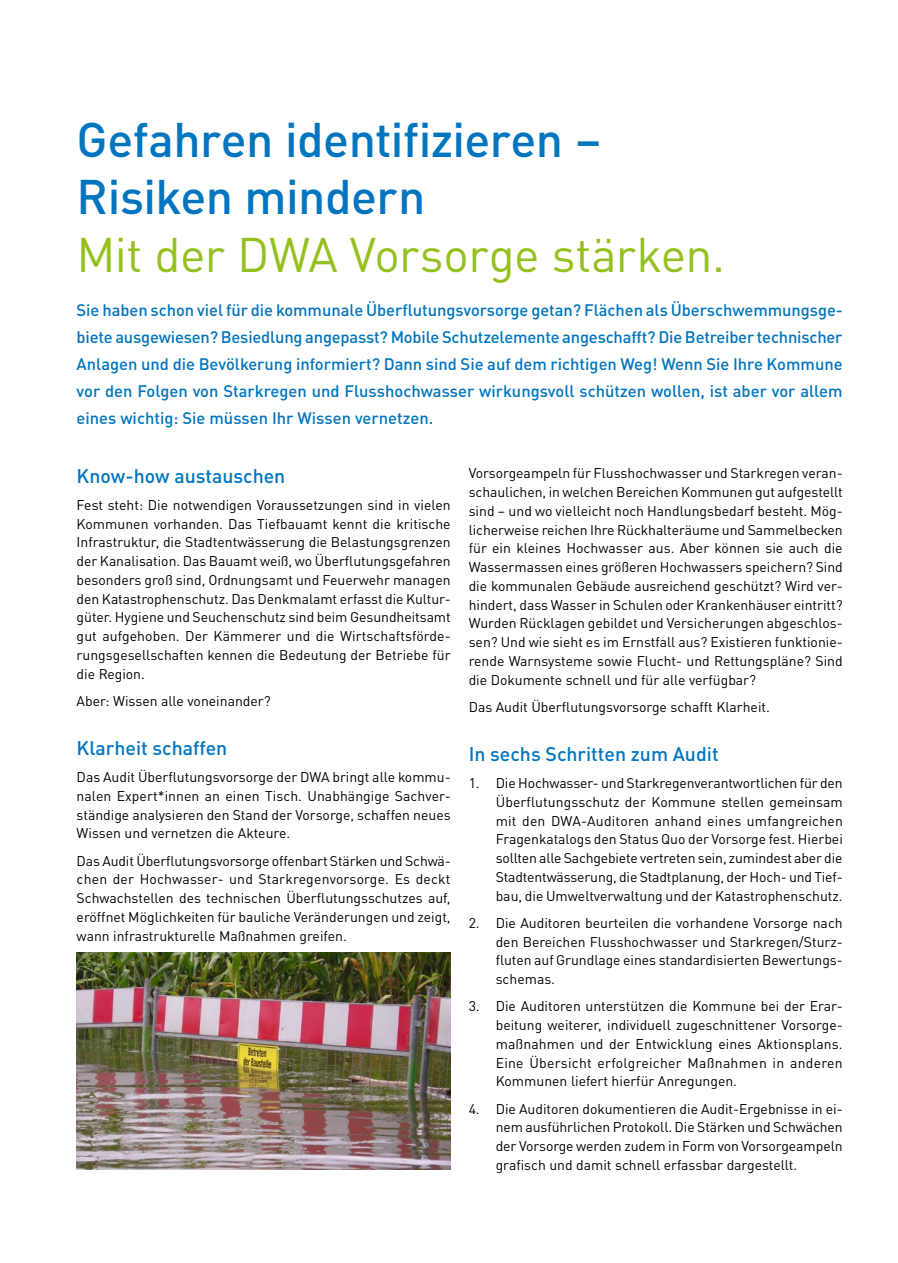
<style>
.page{position:relative;width:898px;height:1263px;background:#fff}
.page>*{position:absolute;margin:0;border:0;box-sizing:border-box;transform-origin:0 0}
.t1{font:500 48px/57.6px "DINOT";letter-spacing:-.01em;color:#0075bf}
.t2{font:48px "DINOT";letter-spacing:-.01em;color:#95c11f}
.t3{font:500 19.5px "DINOT";color:#0075bf}
.t4{font:500 16.5px/27px "DINOT";color:#0075bf;text-align:justify}
.t5{font:13.95px/18.8px "DINOT";color:#000;text-align:justify}
</style>
<div class="page">
<img style="left:77px;top:952px;width:373px;height:217px">
<h1 class="t1" style="left:77px;top:108px;width:526px">Gefahren identifizieren –<br>Risiken mindern</h1>
<h1 class="t2" style="left:77px;top:218px;width:650px">Mit der DWA Vorsorge stärken.</h1>
<p class="t4" style="left:77px;top:295px;width:767px">Sie haben schon viel für die kommunale Überflutungsvorsorge getan? Flächen als Überschwemmungsge&shy;biete ausgewiesen? Besiedlung angepasst? Mobile Schutzelemente angeschafft? Die Betreiber technischer Anlagen und die Bevölkerung informiert? Dann sind Sie auf dem richtigen Weg! Wenn Sie Ihre Kommune vor den Folgen von Starkregen und Flusshochwasser wirkungsvoll schützen wollen, ist aber vor allem eines wichtig: Sie müssen Ihr Wissen vernetzen.</p>
<h2 class="t3" style="left:77px;top:461px;width:210px">Know-how austauschen</h2>
<p class="t5" style="left:77px;top:495px;width:375px">Fest steht: Die notwendigen Voraussetzungen sind in vielen Kommunen vorhanden. Das Tiefbauamt kennt die kritische Infrastruktur, die Stadtentwässerung die Belastungsgrenzen der Kanalisation. Das Bauamt weiß, wo Überflutungsgefahren besonders groß sind, Ordnungsamt und Feuerwehr managen den Katastrophenschutz. Das Denkmalamt erfasst die Kultur&shy;güter. Hygiene und Seuchenschutz sind beim Gesundheitsamt gut aufgehoben. Der Kämmerer und die Wirtschaftsförde&shy;rungsgesellschaften kennen die Bedeutung der Betriebe für die Region.</p>
<p class="t5" style="left:77px;top:691px;width:195px">Aber: Wissen alle voneinander?</p>
<h2 class="t3" style="left:77px;top:733px;width:152px">Klarheit schaffen</h2>
<p class="t5" style="left:77px;top:767px;width:375px">Das Audit Überflutungsvorsorge der DWA bringt alle kommu&shy;nalen Expert*innen an einen Tisch. Unabhängige Sachver&shy;ständige analysieren den Stand der Vorsorge, schaffen neues Wissen und vernetzen die Akteure.</p>
<p class="t5" style="left:77px;top:850px;width:375px">Das Audit Überflutungsvorsorge offenbart Stärken und Schwä&shy;chen der Hochwasser- und Starkregenvorsorge. Es deckt Schwachstellen des technischen Überflutungsschutzes auf, eröffnet Möglichkeiten für bauliche Veränderungen und zeigt, wann infrastrukturelle Maßnahmen greifen.</p>
<p class="t5" style="left:468px;top:463px;width:375px">Vorsorgeampeln für Flusshochwasser und Starkregen veran&shy;schaulichen, in welchen Bereichen Kommunen gut aufgestellt sind – und wo vielleicht noch Handlungsbedarf besteht. Mög&shy;licherweise reichen Ihre Rückhalteräume und Sammelbecken für ein kleines Hochwasser aus. Aber können sie auch die Wassermassen eines größeren Hochwassers speichern? Sind die kommunalen Gebäude ausreichend geschützt? Wird ver&shy;hindert, dass Wasser in Schulen oder Krankenhäuser eintritt?<br>Wurden Rücklagen gebildet und Versicherungen abgeschlos&shy;sen? Und wie sieht es im Ernstfall aus? Existieren funktionie&shy;rende Warnsysteme sowie Flucht- und Rettungspläne? Sind die Dokumente schnell und für alle verfügbar?</p>
<p class="t5" style="left:468px;top:697px;width:303px">Das Audit Überflutungsvorsorge schafft Klarheit.</p>
<h2 class="t3" style="left:468px;top:739px;width:251px">In sechs Schritten zum Audit</h2>
<p class="t5" style="left:495px;top:773px;width:348px;text-indent:-27px">1. Die Hochwasser- und Starkregenverantwortlichen für den Überflutungsschutz der Kommune stellen gemeinsam mit den DWA-Auditoren anhand eines umfangreichen Fragenkatalogs den Status Quo der Vorsorge fest. Hierbei sollten alle Sachgebiete vertreten sein, zumindest aber die Stadtentwässerung, die Stadtplanung, der Hoch- und Tief&shy;bau, die Umweltverwaltung und der Katastrophenschutz.</p>
<p class="t5" style="left:495px;top:912px;width:348px;text-indent:-27px">2. Die Auditoren beurteilen die vorhandene Vorsorge nach den Bereichen Flusshochwasser und Starkregen/Sturz&shy;fluten auf Grundlage eines standardisierten Bewertungs&shy;schemas.</p>
<p class="t5" style="left:495px;top:996px;width:348px;text-indent:-27px">3. Die Auditoren unterstützen die Kommune bei der Erar&shy;beitung weiterer, individuell zugeschnittener Vorsorge&shy;maßnahmen und der Entwicklung eines Aktionsplans.<br>Eine Übersicht erfolgreicher Maßnahmen in anderen Kommunen liefert hierfür Anregungen.</p>
<p class="t5" style="left:495px;top:1098px;width:348px;text-indent:-27px">4. Die Auditoren dokumentieren die Audit-Ergebnisse in ei&shy;nem ausführlichen Protokoll. Die Stärken und Schwächen der Vorsorge werden zudem in Form von Vorsorgeampeln grafisch und damit schnell erfassbar dargestellt.</p>
</div>
